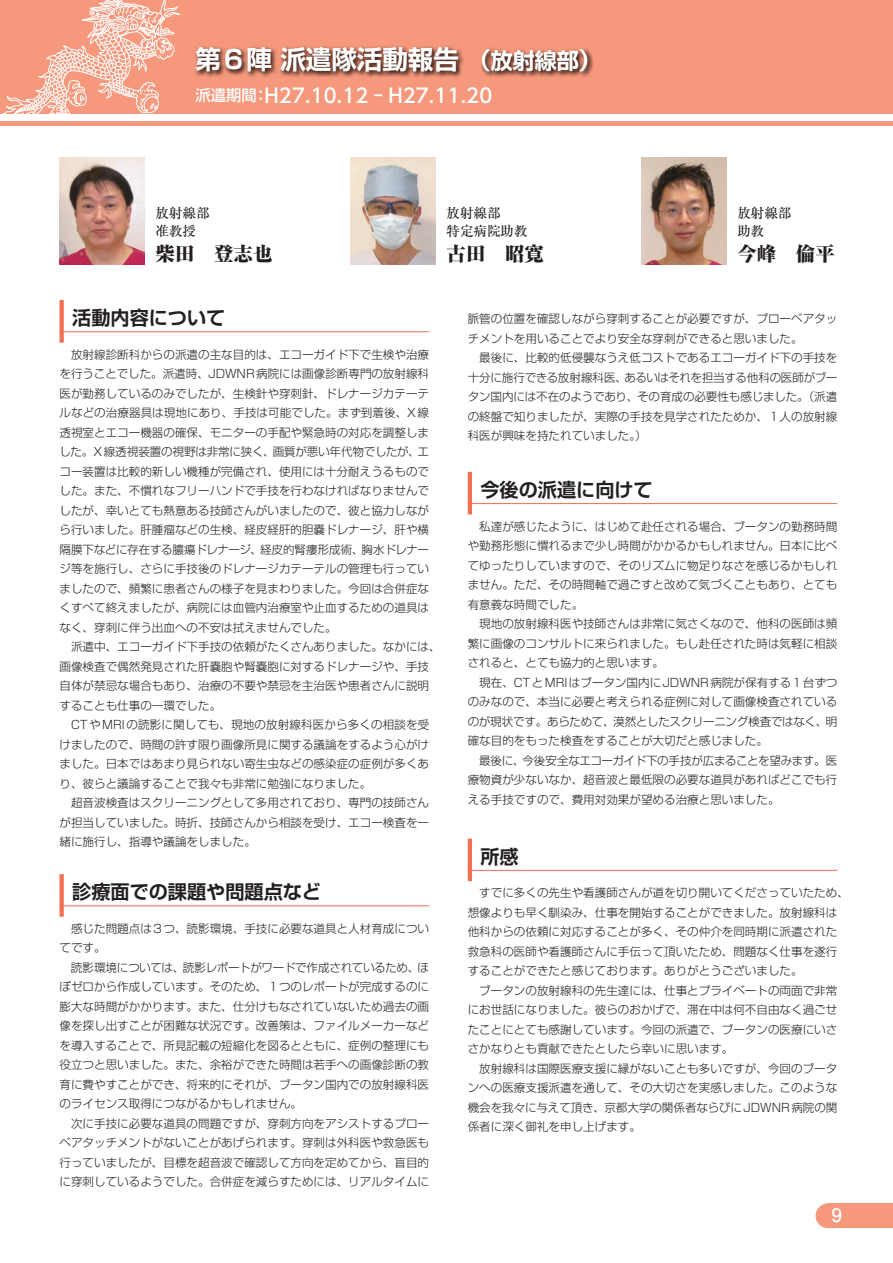
<style>
.page{position:relative;width:893px;height:1263px;background:#fff}
.page>*{position:absolute;margin:0;border:0;box-sizing:border-box;transform-origin:0 0}
.t1{font:700 25.5px "Shin Go Pr 6 De";color:#fff}
.t2{font:500 19.5px "UD Shin Go Pr 6 N";letter-spacing:.01em;color:#fff}
.t3{font:800 expanded 19.5px "Ryumin Pr 6";color:#231f20}
.t4{font:700 19.2px "Shin Go Pr 6 De";color:#231f20}
.t5{font:500 16.95px "Shin M Go Pr 6";color:#fff}
.t6{font:500 13.5px/17.9px "Ryumin Pr 6";color:#231f20}
.t7{font:300 11.55px/19.5px "Shin Go Pr 6";color:#231f20}
.s1{font-size:22.95px}
.s2{font-size:21.9px}
.s3{font-size:15.3px}
</style>
<div class="page">
<div style="left:0;top:0;width:893px;height:114px;background:#f6987c"></div>
<hr style="left:0;top:121px;width:893px;height:4px;background:#f6987c">
<div style="left:816px;top:1203px;width:24px;height:25px;background:#f6987c;border-radius:50%"></div>
<div style="left:828px;top:1203px;width:65px;height:25px;background:#f6987c"></div>
<svg style="left:60px;top:300px;width:4px;height:43px"></svg>
<hr style="left:60px;top:331px;width:369px;height:1px;background:#f36f51">
<svg style="left:60px;top:874px;width:4px;height:43px"></svg>
<hr style="left:60px;top:905px;width:369px;height:1px;background:#f36f51">
<img style="left:641px;top:157px;width:85px;height:108px">
<img style="left:350px;top:157px;width:85px;height:108px">
<img style="left:60px;top:157px;width:85px;height:108px">
<hr style="left:468px;top:472px;width:4px;height:42px;background:#f36f51">
<hr style="left:468px;top:503px;width:369px;height:1px;background:#f36f51">
<hr style="left:468px;top:839px;width:4px;height:42px;background:#f36f51">
<hr style="left:468px;top:870px;width:369px;height:1px;background:#f36f51">
<img style="left:195px;top:46px;width:398px;height:31px">
<img style="left:196px;top:47px;width:262px;height:25px">
<img style="left:482px;top:50px;width:9px;height:21px">
<img style="left:491px;top:50px;width:96px;height:21px">
<svg style="left:2px;top:0;width:179px;height:114px"></svg>
<h1 class="t1" style="left:195px;top:39px;width:408px">第６陣 派遣隊活動報告<span class="s1">（</span><span class="s2">放射線部</span><span class="s1">）</span></h1>
<h2 class="t2" style="left:195px;top:79px;width:298px"><span class="s3">派遣期間：</span>H27.10.12 - H27.11.20</h2>
<p class="t6" style="left:156px;top:203px;width:55px">放射線部准教授</p>
<h2 class="t3" style="left:156px;top:238px;width:118px">柴田　登志也</h2>
<p class="t6" style="left:447px;top:203px;width:82px">放射線部<br>特定病院助教</p>
<h2 class="t3" style="left:447px;top:238px;width:99px">古田　昭寛</h2>
<p class="t6" style="left:737px;top:203px;width:55px">放射線部助教</p>
<h2 class="t3" style="left:737px;top:238px;width:99px">今峰　倫平</h2>
<h3 class="t4" style="left:72px;top:302px;width:155px">活動内容について</h3>
<p class="t7" style="left:60px;top:344px;width:383px">　放射線診断科からの派遣の主な目的は、エコーガイド下で生検や治療を行うことでした。派遣時、JDWNR病院には画像診断専門の放射線科医が勤務しているのみでしたが、生検針や穿刺針、ドレナージカテーテルなどの治療器具は現地にあり、手技は可能でした。まず到着後、X線透視室とエコー機器の確保、モニターの手配や緊急時の対応を調整しました。X線透視装置の視野は非常に狭く、画質が悪い年代物でしたが、エコー装置は比較的新しい機種が完備され、使用には十分耐えうるものでした。また、不慣れなフリーハンドで手技を行わなければなりませんでしたが、幸いとても熱意ある技師さんがいましたので、彼と協力しながら行いました。肝腫瘤などの生検、経皮経肝的胆嚢ドレナージ、肝や横隔膜下などに存在する膿瘍ドレナージ、経皮的腎瘻形成術、胸水ドレナージ等を施行し、さらに手技後のドレナージカテーテルの管理も行っていましたので、頻繁に患者さんの様子を見まわりました。今回は合併症なくすべて終えましたが、病院には血管内治療室や止血するための道具はなく、穿刺に伴う出血への不安は拭えませんでした。<br>　派遣中、エコーガイド下手技の依頼がたくさんありました。なかには、画像検査で偶然発見された肝嚢胞や腎嚢胞に対するドレナージや、手技自体が禁忌な場合もあり、治療の不要や禁忌を主治医や患者さんに説明することも仕事の一環でした。<br>　CTやMRIの読影に関しても、現地の放射線科医から多くの相談を受けましたので、時間の許す限り画像所見に関する議論をするよう心がけました。日本ではあまり見られない寄生虫などの感染症の症例が多くあり、彼らと議論することで我々も非常に勉強になりました。<br>　超音波検査はスクリーニングとして多用されており、専門の技師さんが担当していました。時折、技師さんから相談を受け、エコー検査を一緒に施行し、指導や議論をしました。</p>
<h3 class="t4" style="left:72px;top:876px;width:250px">診療面での課題や問題点など</h3>
<p class="t7" style="left:60px;top:918px;width:371px">　感じた問題点は３つ、読影環境、手技に必要な道具と人材育成についてです。<br>　読影環境については、読影レポートがワードで作成されているため、ほぼゼロから作成しています。そのため、１つのレポートが完成するのに膨大な時間がかかります。また、仕分けもなされていないため過去の画像を探し出すことが困難な状況です。改善策は、ファイルメーカーなどを導入することで、所見記載の短縮化を図るとともに、症例の整理にも役立つと思いました。また、余裕ができた時間は若手への画像診断の教育に費やすことができ、将来的にそれが、ブータン国内での放射線科医のライセンス取得につながるかもしれません。<br>　次に手技に必要な道具の問題ですが、穿刺方向をアシストするプローベアタッチメントがないことがあげられます。穿刺は外科医や救急医も行っていましたが、目標を超音波で確認して方向を定めてから、盲目的に穿刺しているようでした。合併症を減らすためには、リアルタイムに</p>
<p class="t7" style="left:468px;top:308px;width:371px">脈管の位置を確認しながら穿刺することが必要ですが、プローベアタッチメントを用いることでより安全な穿刺ができると思いました。<br>　最後に、比較的低侵襲なうえ低コストであるエコーガイド下の手技を十分に施行できる放射線科医、あるいはそれを担当する他科の医師がブータン国内には不在のようであり、その育成の必要性も感じました。（派遣の終盤で知りましたが、実際の手技を見学されたためか、１人の放射線科医が興味を持たれていました。）</p>
<h3 class="t4" style="left:480px;top:474px;width:174px">今後の派遣に向けて</h3>
<p class="t7" style="left:468px;top:515px;width:371px">　私達が感じたように、はじめて赴任される場合、ブータンの勤務時間や勤務形態に慣れるまで少し時間がかかるかもしれません。日本に比べてゆったりしていますので、そのリズムに物足りなさを感じるかもしれません。ただ、その時間軸で過ごすと改めて気づくこともあり、とても有意義な時間でした。<br>　現地の放射線科医や技師さんは非常に気さくなので、他科の医師は頻繁に画像のコンサルトに来られました。もし赴任された時は気軽に相談されると、とても協力的と思います。<br>　現在、CTとMRIはブータン国内にJDWNR病院が保有する１台ずつのみなので、本当に必要と考えられる症例に対して画像検査されているのが現状です。あらためて、漠然としたスクリーニング検査ではなく、明確な目的をもった検査をすることが大切だと感じました。<br>　最後に、今後安全なエコーガイド下の手技が広まることを望みます。医療物資が少ないなか、超音波と最低限の必要な道具があればどこでも行える手技ですので、費用対効果が望める治療と思いました。</p>
<h3 class="t4" style="left:480px;top:841px;width:40px">所感</h3>
<p class="t7" style="left:468px;top:882px;width:383px">　すでに多くの先生や看護師さんが道を切り開いてくださっていたため、想像よりも早く馴染み、仕事を開始することができました。放射線科は他科からの依頼に対応することが多く、その仲介を同時期に派遣された救急科の医師や看護師さんに手伝って頂いたため、問題なく仕事を遂行することができたと感じております。ありがとうございました。<br>　ブータンの放射線科の先生達には、仕事とプライベートの両面で非常にお世話になりました。彼らのおかげで、滞在中は何不自由なく過ごせたことにとても感謝しています。今回の派遣で、ブータンの医療にいささかなりとも貢献できたとしたら幸いに思います。<br>　放射線科は国際医療支援に縁がないことも多いですが、今回のブータンへの医療支援派遣を通して、その大切さを実感しました。このような機会を我々に与えて頂き、京都大学の関係者ならびにJDWNR病院の関係者に深く御礼を申し上げます。</p>
<h3 class="t5" style="left:831px;top:1202px;width:12px">9</h3>
</div>
